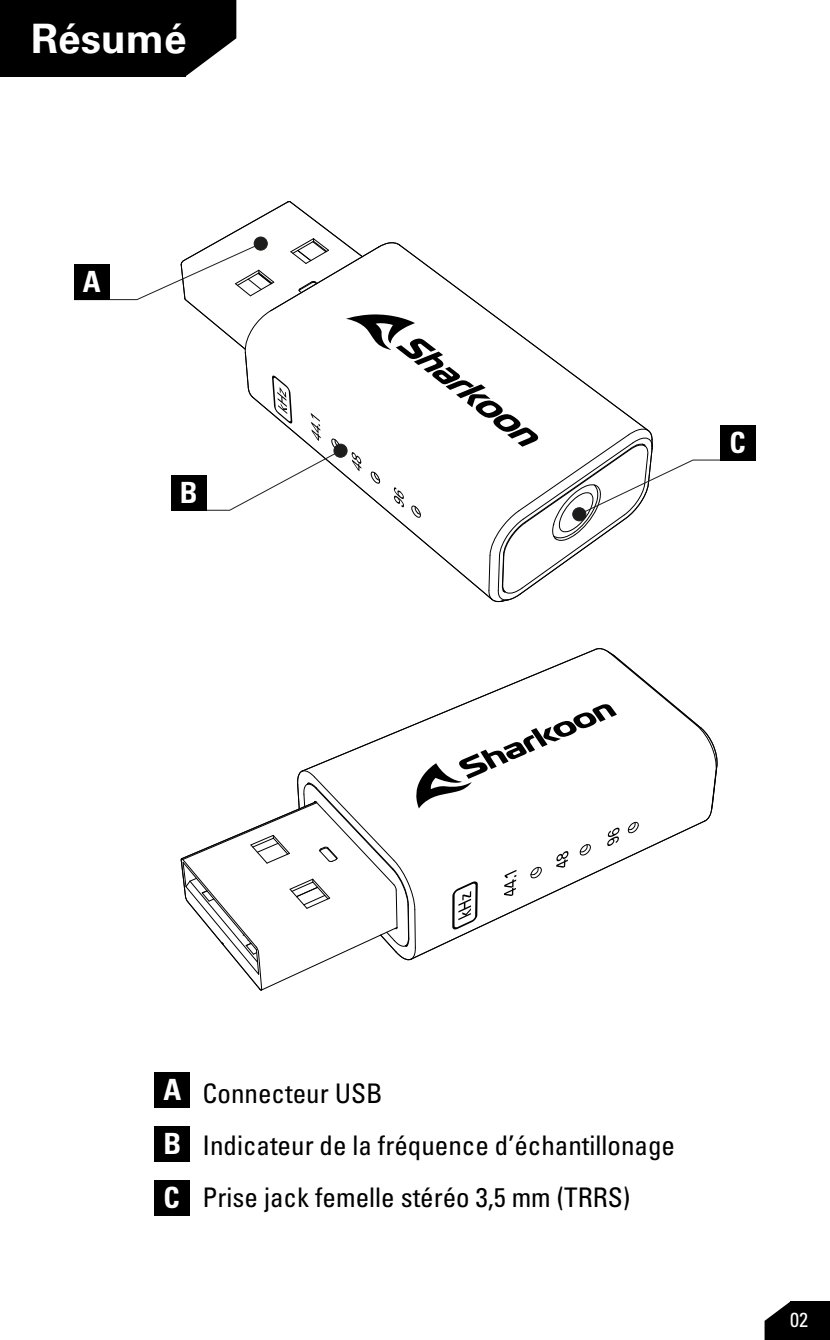
<style>
.page{position:relative;width:830px;height:1340px;background:#fff}
.page>*{position:absolute;margin:0;border:0;box-sizing:border-box;transform-origin:0 0}
.t1{font:700 40.5px "Univers LTCYR 65";color:#fff}
.t2{font:29.25px/54.2px "Univers LTCYR 67 Bold Cond";color:#fff;text-align:justify}
.t3{font:condensed 27px/51.8px "Univers LTCYR 57";color:#000}
.t4{font:condensed 20.25px "Univers LTCYR 57";color:#fff}
</style>
<div class="page">
<svg style="left:74px;top:201px;width:682px;height:401px"></svg>
<div style="left:572px;top:508px;width:13px;height:13px;background:#1d1d1b;border-radius:50%"></div>
<div style="left:572px;top:507px;width:14px;height:14px;border:1px solid #1d1d1b;border-radius:50%"></div>
<svg style="left:180px;top:648px;width:537px;height:342px"></svg>
<div style="left:74px;top:264px;width:35px;height:35px;background:#000"></div>
<div style="left:171px;top:475px;width:35px;height:35px;background:#000"></div>
<div style="left:720px;top:425px;width:35px;height:35px;background:#000"></div>
<svg style="left:764px;top:1302px;width:25px;height:37px"></svg>
<div style="left:789px;top:1301px;width:40px;height:38px;background:#000"></div>
<div style="left:0;top:0;width:185px;height:77px;background:#000"></div>
<svg style="left:185px;top:0;width:51px;height:77px"></svg>
<div style="left:155px;top:1071px;width:35px;height:36px;background:#000"></div>
<div style="left:155px;top:1126px;width:35px;height:35px;background:#000"></div>
<div style="left:155px;top:1180px;width:35px;height:35px;background:#000"></div>
<h1 class="t1" style="left:31px;top:10px;width:157px">Résumé</h1>
<p class="t2" style="left:83px;top:254px;width:19px">A</p>
<p class="t2" style="left:180px;top:465px;width:19px">B</p>
<p class="t2" style="left:729px;top:415px;width:18px">C</p>
<p class="t2" style="left:163px;top:1061px;width:19px">A B C</p>
<p class="t3" style="left:202px;top:1066px;width:474px">Connecteur USB<br>Indicateur de la fréquence d’échantillonage<br>Prise jack femelle stéréo 3,5 mm (TRRS)</p>
<p class="t4" style="left:789px;top:1306px;width:19px">02</p>
</div>
